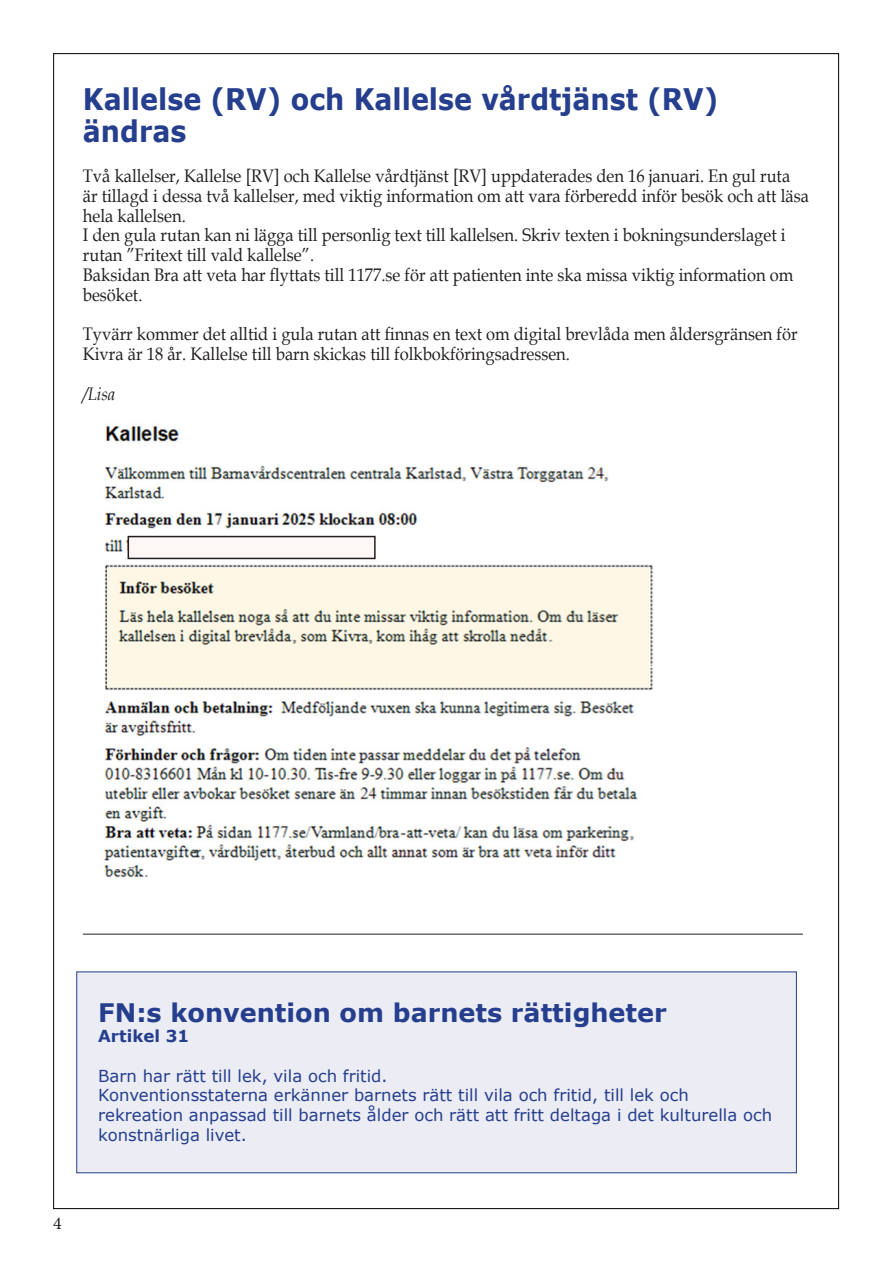
<style>
.page{position:relative;width:893px;height:1263px;background:#fff}
.page>*{position:absolute;margin:0;border:0;box-sizing:border-box;transform-origin:0 0}
.t1{font:700 29.7px "Verdana";color:#253f8e;scale:.91 1}
.t2{font:700 25.5px "Verdana";color:#253f8e}
.t3{font:18.15px/19.8px "Book Antiqua";color:#231f20;scale:.91 1}
.t4{font:italic 18.15px "Book Antiqua";color:#231f20;scale:.91 1}
.t5{font:18px "Minion Pro";color:#231f20}
.t6{font:16.5px/19.8px "Verdana";color:#253f8e}
.t7{font:700 16.5px "Verdana";color:#253f8e}
</style>
<div class="page">
<hr style="left:83px;top:934px;width:720px;height:1px;background:#231f20">
<img style="left:104px;top:426px;width:549px;height:452px">
<div style="left:77px;top:972px;width:719px;height:201px;background:#ececf4"></div>
<div style="left:77px;top:972px;width:720px;height:201px;border:1px solid #253f8e"></div>
<div style="left:128px;top:536px;width:247px;height:22px;background:#fdf7f5"></div>
<div style="left:128px;top:536px;width:248px;height:23px;border:2px solid #231f20"></div>
<p class="t1" style="left:83px;top:78px;width:700px">Kallelse (RV) och Kallelse vårdtjänst (RV)</p>
<p class="t1" style="left:83px;top:110px;width:115px">ändras</p>
<p class="t3" style="left:83px;top:165px;width:799px">Två kallelser, Kallelse [RV] och Kallelse vårdtjänst [RV] uppdaterades den 16 januari. En gul ruta är tillagd i dessa två kallelser, med viktig information om att vara förberedd inför besök och att läsa hela kallelsen.</p>
<p class="t3" style="left:83px;top:225px;width:774px">I den gula rutan kan ni lägga till personlig text till kallelsen. Skriv texten i bokningsunderslaget i rutan ”Fritext till vald kallelse”.</p>
<p class="t3" style="left:83px;top:264px;width:782px">Baksidan Bra att veta har flyttats till 1177.se för att patienten inte ska missa viktig information om besöket.</p>
<p class="t3" style="left:83px;top:324px;width:787px">Tyvärr kommer det alltid i gula rutan att finnas en text om digital brevlåda men åldersgränsen för<br>Kivra är 18 år. Kallelse till barn skickas till folkbokföringsadressen.</p>
<p class="t4" style="left:83px;top:381px;width:37px">/Lisa</p>
<p class="t5" style="left:53px;top:1211px;width:10px">4</p>
<p class="t2" style="left:98px;top:995px;width:570px">FN:s konvention om barnets rättigheter</p>
<p class="t7" style="left:98px;top:1024px;width:92px">Artikel 31</p>
<p class="t6" style="left:98px;top:1065px;width:291px">Barn har rätt till lek, vila och fritid.</p>
<p class="t6" style="left:98px;top:1085px;width:592px">Konventionsstaterna erkänner barnets rätt till vila och fritid, till lek och</p>
<p class="t6" style="left:98px;top:1105px;width:675px">rekreation anpassad till barnets ålder och rätt att fritt deltaga i det kulturella och konstnärliga livet.</p>
</div>
